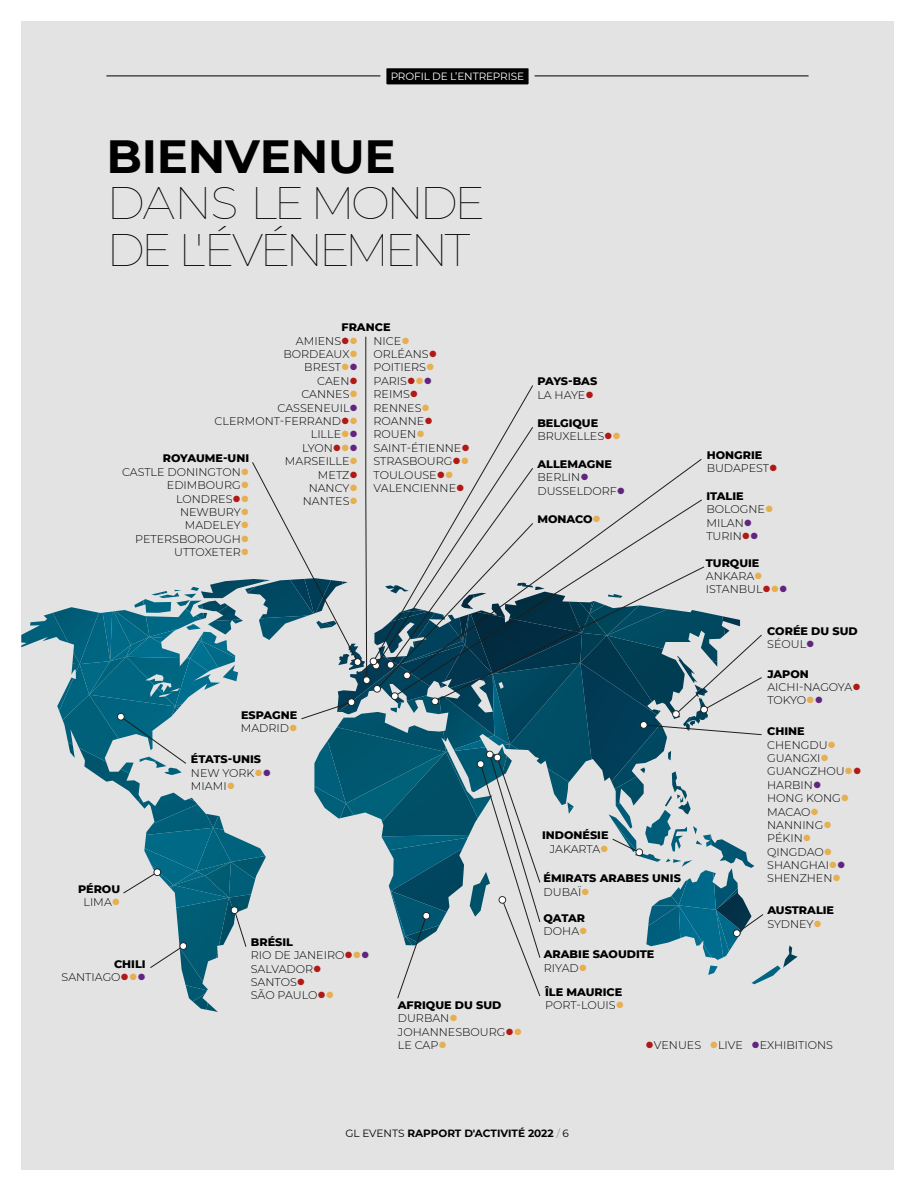
<style>
.page{position:relative;width:915px;height:1191px;background:#fff}
.page>*{position:absolute;margin:0;border:0;box-sizing:border-box;transform-origin:0 0}
.t1{font:100 46.5px/46.5px "Montserrat";letter-spacing:-.085em;color:#000}
.t2{font:700 46.5px "Montserrat";letter-spacing:-.005em;color:#000}
.t3{font:300 11.1px/13.4px "Montserrat";color:#000}
.t4{font:800 11.1px/13.4px "Montserrat";color:#000}
.t5{font:700 10.5px "Montserrat";color:#000}
.t6{font:10.5px "Montserrat";letter-spacing:-.01em;color:#fff}
.s1{color:#b11917}
.s2{color:#e6af50}
.s3{color:#62257f}
.s4{font-weight:800}
.s5{font-weight:300}
.s6{font-weight:400}
.s7{font-weight:100}
</style>
<div class="page">
<div style="left:21px;top:21px;width:872px;height:1148px;background:#e3e3e3"></div>
<hr style="left:106px;top:76px;width:702px;height:1px;background:#000">
<div style="left:383px;top:65px;width:148px;height:22px;background:#000"></div>
<div style="left:380px;top:62px;width:154px;height:28px;border:6px solid #e3e3e3"></div>
<svg style="left:21px;top:336px;width:776px;height:676px"></svg>
<p class="t6" style="left:390px;top:69px;width:135px">PROFIL DE L’ENTREPRISE</p>
<h1 class="t2" style="left:106px;top:123px;width:291px">BIENVENUE</h1>
<h1 class="t1" style="left:106px;top:178px;width:380px">DANS LE MONDE<br>DE L'ÉVÉNEMENT</h1>
<p class="t4" style="left:341px;top:319px;width:50px">FRANCE</p>
<p class="t3" style="left:214px;top:333px;width:145px;text-align:right">AMIENS<span class="s1">●</span><span class="s2">●<br></span>BORDEAUX<span class="s2">●<br></span>BREST<span class="s2">●</span><span class="s3">●<br></span>CAEN<span class="s1">●<br></span>CANNES<span class="s2">●<br></span>CASSENEUIL<span class="s3">●<br></span>CLERMONT-FERRAND<span class="s1">●</span><span class="s2">●<br></span>LILLE<span class="s2">●</span><span class="s3">●<br></span>LYON<span class="s1">●</span><span class="s2">●</span><span class="s3">●<br></span>MARSEILLE<span class="s2">●<br></span>METZ<span class="s1">●<br></span>NANCY<span class="s2">●<br></span>NANTES<span class="s2">●</span></p>
<p class="t3" style="left:373px;top:333px;width:98px">NICE<span class="s2">●<br></span>ORLÉANS<span class="s1">●<br></span>POITIERS<span class="s2">●<br></span>PARIS<span class="s1">●</span><span class="s2">●</span><span class="s3">●<br></span>REIMS<span class="s1">●<br></span>RENNES<span class="s2">●<br></span>ROANNE<span class="s1">●<br></span>ROUEN<span class="s2">●<br></span>SAINT-ÉTIENNE<span class="s1">●<br></span>STRASBOURG<span class="s1">●</span><span class="s2">●<br></span>TOULOUSE<span class="s1">●</span><span class="s2">●<br></span>VALENCIENNE<span class="s1">●</span></p>
<p class="t3" style="left:122px;top:451px;width:129px;text-align:right"><span class="s4">ROYAUME-UNI<br></span>CASTLE DONINGTON<span class="s2">●<br></span>EDIMBOURG<span class="s2">●<br></span>LONDRES<span class="s1">●</span><span class="s2">●<br></span>NEWBURY<span class="s2">●<br></span>MADELEY<span class="s2">●<br></span>PETERSBOROUGH<span class="s2">●<br></span>UTTOXETER<span class="s2">●</span></p>
<p class="t4" style="left:240px;top:707px;width:58px">ESPAGNE<br><span class="s5">MADRID</span><span class="s2">●</span></p>
<p class="t4" style="left:78px;top:881px;width:44px;text-align:center">PÉROU<br><span class="s5">LIMA</span><span class="s2">●</span></p>
<p class="t3" style="left:61px;top:956px;width:86px;text-align:right"><span class="s4">CHILI<br></span>SANTIAGO<span class="s1">●</span><span class="s2">●</span><span class="s3">●</span></p>
<p class="t3" style="left:191px;top:752px;width:82px"><span class="s4">ÉTATS-UNIS<br></span>NEW YORK<span class="s2">●</span><span class="s3">●<br></span>MIAMI<span class="s2">●</span></p>
<p class="t3" style="left:251px;top:934px;width:120px"><span class="s4">BRÉSIL<br></span>RIO DE JANEIRO<span class="s1">●</span><span class="s2">●</span><span class="s3">●<br></span>SALVADOR<span class="s1">●<br></span>SANTOS<span class="s1">●<br></span>SÃO PAULO<span class="s1">●</span><span class="s2">●</span></p>
<p class="t3" style="left:398px;top:998px;width:126px"><span class="s4">AFRIQUE DU SUD<br></span>DURBAN<span class="s2">●<br></span>JOHANNESBOURG<span class="s1">●</span><span class="s2">●<br></span>LE CAP<span class="s2">●</span></p>
<p class="t4" style="left:537px;top:374px;width:61px">PAYS-BAS<br><span class="s5">LA HAYE</span><span class="s1">●</span></p>
<p class="t3" style="left:537px;top:416px;width:85px"><span class="s4">BELGIQUE<br></span>BRUXELLES<span class="s1">●</span><span class="s2">●</span></p>
<p class="t3" style="left:537px;top:457px;width:89px"><span class="s4">ALLEMAGNE<br></span>BERLIN<span class="s3">●<br></span>DUSSELDORF<span class="s3">●</span></p>
<p class="t4" style="left:537px;top:511px;width:65px">MONACO<span class="s2">●</span></p>
<p class="t4" style="left:542px;top:828px;width:68px;text-align:right">INDONÉSIE<br><span class="s5">JAKARTA</span><span class="s2">●</span></p>
<p class="t4" style="left:543px;top:871px;width:139px">ÉMIRATS ARABES UNIS<br><span class="s5">DUBAÏ</span><span class="s2">●</span></p>
<p class="t4" style="left:543px;top:910px;width:45px">QATAR<br><span class="s5">DOHA</span><span class="s2">●</span></p>
<p class="t4" style="left:543px;top:947px;width:112px">ARABIE SAOUDITE<br><span class="s5">RIYAD</span><span class="s2">●</span></p>
<p class="t4" style="left:545px;top:984px;width:80px">ÎLE MAURICE<br><span class="s5">PORT-LOUIS</span><span class="s2">●</span></p>
<p class="t3" style="left:706px;top:448px;width:72px"><span class="s4">HONGRIE<br></span>BUDAPEST<span class="s1">●</span></p>
<p class="t3" style="left:706px;top:489px;width:68px"><span class="s4">ITALIE<br></span>BOLOGNE<span class="s2">●<br></span>MILAN<span class="s3">●<br></span>TURIN<span class="s1">●</span><span class="s3">●</span></p>
<p class="t3" style="left:705px;top:555px;width:83px"><span class="s4">TURQUIE<br></span>ANKARA<span class="s2">●<br></span>ISTANBUL<span class="s1">●</span><span class="s2">●</span><span class="s3">●</span></p>
<p class="t4" style="left:767px;top:624px;width:92px">CORÉE DU SUD<br><span class="s5">SÉOUL</span><span class="s3">●</span></p>
<p class="t3" style="left:767px;top:666px;width:95px"><span class="s4">JAPON<br></span>AICHI-NAGOYA<span class="s1">●<br></span>TOKYO<span class="s2">●</span><span class="s3">●</span></p>
<p class="t3" style="left:767px;top:724px;width:96px"><span class="s4">CHINE<br></span>CHENGDU<span class="s2">●<br></span>GUANGXI<span class="s2">●<br></span>GUANGZHOU<span class="s2">●</span><span class="s1">●<br></span>HARBIN<span class="s3">●<br></span>HONG KONG<span class="s2">●<br></span>MACAO<span class="s2">●<br></span>NANNING<span class="s2">●<br></span>PÉKIN<span class="s2">●<br></span>QINGDAO<span class="s2">●<br></span>SHANGHAI<span class="s2">●</span><span class="s3">●<br></span>SHENZHEN<span class="s2">●</span></p>
<p class="t4" style="left:767px;top:903px;width:68px">AUSTRALIE<br><span class="s5">SYDNEY</span><span class="s2">●</span></p>
<p class="t3" style="left:645px;top:1038px;width:189px"><span class="s1">●</span>VENUES <span class="s2">●</span>LIVE <span class="s3">●</span>EXHIBITIONS</p>
<p class="t5" style="left:345px;top:1126px;width:225px"><span class="s6">GL EVENTS</span> RAPPORT D'ACTIVITÉ 2022 <span class="s7">/</span> <span class="s6">6</span></p>
</div>
